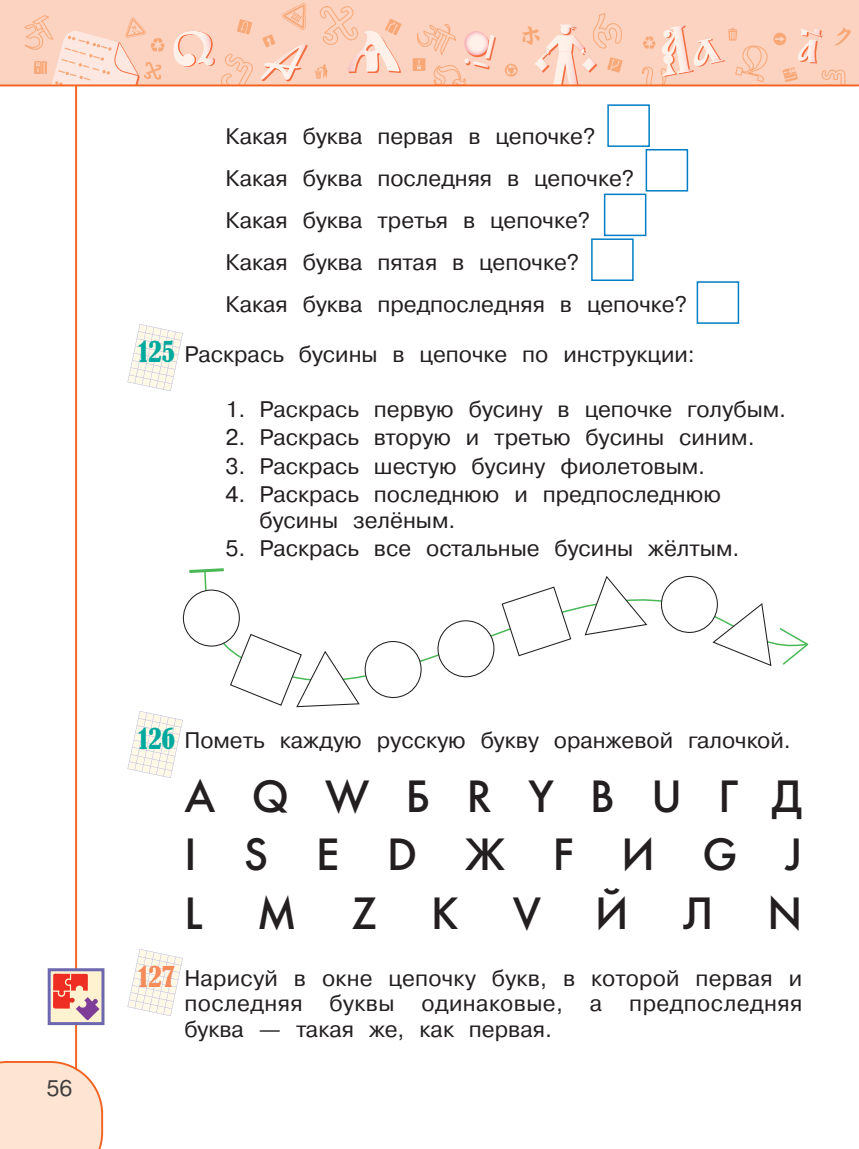
<style>
.page{position:relative;width:859px;height:1149px;background:#fff}
.page>*{position:absolute;margin:0;border:0;box-sizing:border-box;transform-origin:0 0}
.t1{font:45px/58.5px "Futuris C";letter-spacing:1.06em;color:#231f20;text-align:justify}
.t2{font:condensed 27px "Bernard";color:#00a99d}
.t3{font:condensed 27px "Bernard";color:#f68a58}
.t4{font:22.5px/42px "Pragmatica Book AC";color:#231f20}
.t5{font:22.5px "Pragmatica Book AC";color:#3e3e3f}
</style>
<div class="page">
<hr style="left:75px;top:42px;width:2px;height:1038px;background:#f36421">
<div style="left:0;top:0;width:859px;height:85px;background:#fcd2c0"></div>
<svg style="left:24px;top:15px;width:141px;height:69px"></svg>
<svg style="left:315px;top:6px;width:87px;height:73px"></svg>
<svg style="left:262px;top:3px;width:46px;height:78px"></svg>
<svg style="left:506px;top:13px;width:117px;height:71px"></svg>
<svg style="left:413px;top:24px;width:83px;height:60px"></svg>
<svg style="left:174px;top:19px;width:79px;height:65px"></svg>
<svg style="left:642px;top:26px;width:209px;height:58px"></svg>
<svg style="left:0;top:1060px;width:103px;height:88px;background:#fde1ce"></svg>
<hr style="left:0;top:84px;width:859px;height:2px;background:#f36421">
<svg style="left:204px;top:574px;width:604px;height:93px"></svg>
<svg style="left:189px;top:568px;width:35px;height:6px"></svg>
<svg style="left:501px;top:585px;width:71px;height:71px"></svg>
<svg style="left:437px;top:619px;width:58px;height:59px"></svg>
<svg style="left:585px;top:575px;width:62px;height:60px"></svg>
<svg style="left:660px;top:575px;width:111px;height:91px"></svg>
<div style="left:607px;top:104px;width:43px;height:43px;border:2px solid #007ec5"></div>
<div style="left:646px;top:149px;width:42px;height:42px;border:2px solid #007ec5"></div>
<div style="left:604px;top:193px;width:42px;height:43px;border:2px solid #007ec5"></div>
<div style="left:591px;top:238px;width:43px;height:43px;border:2px solid #007ec5"></div>
<div style="left:697px;top:281px;width:42px;height:43px;border:2px solid #007ec5"></div>
<svg style="left:128px;top:324px;width:55px;height:67px"></svg>
<svg style="left:128px;top:588px;width:294px;height:189px"></svg>
<svg style="left:128px;top:949px;width:55px;height:66px"></svg>
<div style="left:51px;top:970px;width:50px;height:51px;background:linear-gradient(to right,#fef2d1,#fef2d1)"></div>
<svg style="left:53px;top:973px;width:46px;height:46px;background:#e79087"></svg>
<div style="left:48px;top:967px;width:56px;height:57px;border:3px solid #6c67ae"></div>
<p class="t5" style="left:47px;top:1079px;width:28px">56</p>
<p class="t2" style="left:138px;top:337px;width:38px">125</p>
<p class="t4" style="left:226px;top:117px;width:463px">Какая буква первая в цепочке?<br>Какая буква последняя в цепочке?<br>Какая буква третья в цепочке?<br>Какая буква пятая в цепочке?<br>Какая буква предпоследняя в цепочке?</p>
<p class="t4" style="left:184px;top:335px;width:512px">Раскрась бусины в цепочке по инструкции:</p>
<p class="t4" style="left:225px;top:390px;width:562px">1. Раскрась первую бусину в цепочке голубым.</p>
<p class="t4" style="left:225px;top:418px;width:531px">2. Раскрась вторую и третью бусины синим.</p>
<p class="t4" style="left:225px;top:447px;width:481px">3. Раскрась шестую бусину фиолетовым.</p>
<p class="t4" style="left:259px;top:484px;width:463px;line-height:25.5px;text-indent:-34px">4. Раскрась последнюю и предпоследнюю бусины зелёным.</p>
<p class="t4" style="left:225px;top:529px;width:515px">5. Раскрась все остальные бусины жёлтым.</p>
<p class="t2" style="left:138px;top:723px;width:38px">126</p>
<p class="t4" style="left:184px;top:721px;width:608px">Пометь каждую русскую букву оранжевой галочкой.</p>
<h1 class="t1" style="left:184px;top:770px;width:619px">АQWБRYВUГД ISЕDЖFИGJ LМZКVЙЛN</h1>
<p class="t3" style="left:138px;top:961px;width:38px">127</p>
<p class="t4" style="left:184px;top:966px;width:619px;line-height:25.5px;text-align:justify">Нарисуй в окне цепочку букв, в которой первая и последняя буквы одинаковые, а предпоследняя буква — такая же, как первая.</p>
</div>
